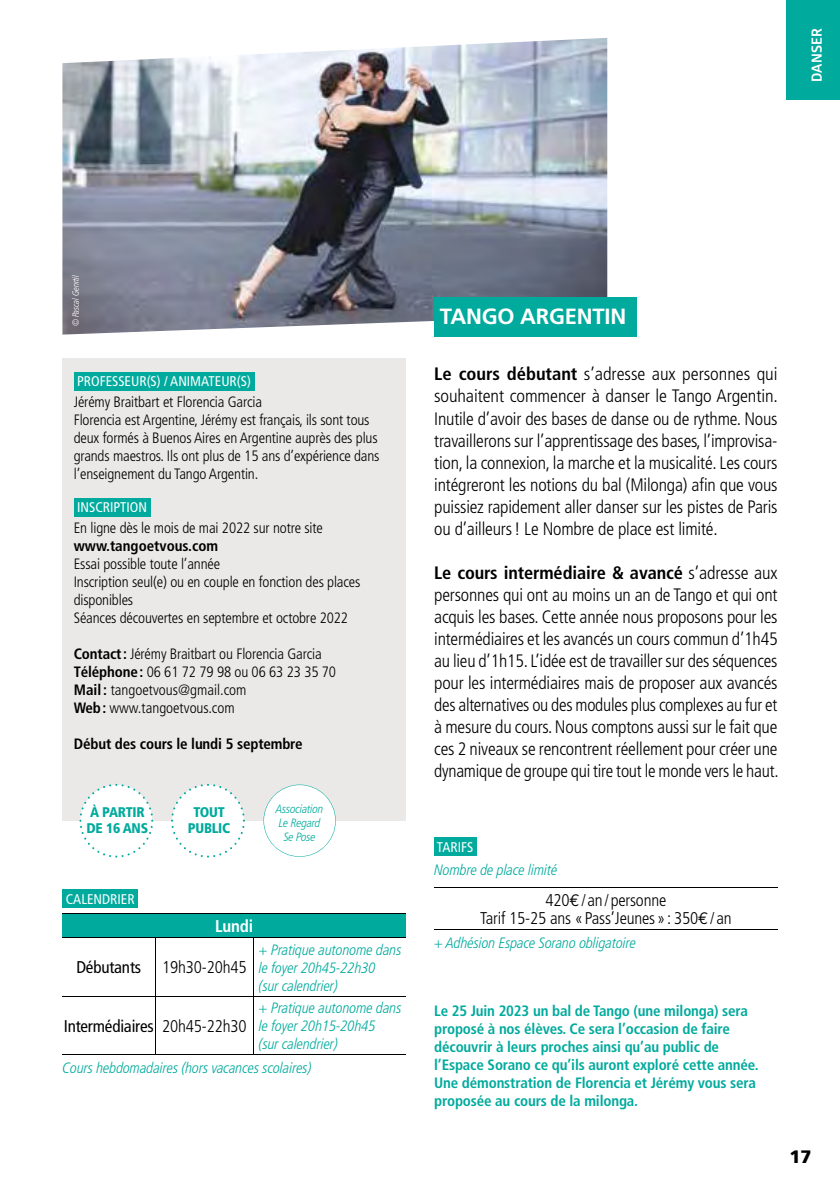
<style>
.page{position:relative;width:840px;height:1191px;background:#fff}
.page>*{position:absolute;margin:0;border:0;box-sizing:border-box;transform-origin:0 0}
.t1{font:700 22px "Frutiger";letter-spacing:-.01em;color:#fff}
.t2{font:300 condensed 18px/22px "Frutiger";letter-spacing:-.01em;color:#000;text-align:justify}
.t3{font:900 18px "Frutiger";color:#000}
.t4{font:300 condensed 17px/18px "Frutiger";letter-spacing:-.01em;color:#000;text-align:center}
.t5{font:condensed 17px "Frutiger";letter-spacing:-.01em;color:#000}
.t6{font:700 condensed 17px "Frutiger";letter-spacing:-.01em;color:#fff}
.t7{font:300 condensed 15px/18px "Frutiger";letter-spacing:-.01em;color:#000}
.t8{font:700 condensed 15px/18px "Frutiger";letter-spacing:-.01em;color:#00aa9d}
.t9{font:italic 300 condensed 15px/18px "Frutiger LT Pro";letter-spacing:-.01em;color:#00aa9d}
.t10{font:700 condensed 15px "Frutiger";letter-spacing:-.01em;color:#000}
.t11{font:condensed 14px "Frutiger";color:#fff}
.t12{font:900 condensed 14px/16px "Frutiger";letter-spacing:-.02em;color:#00aa9d;text-align:center}
.t13{font:700 14px "Glober";letter-spacing:.01em;color:#fff}
.t14{font:italic 300 condensed 12px/14px "Frutiger LT Pro";letter-spacing:-.02em;color:#00aa9d;text-align:center}
.t15{font:italic 300 condensed 9px "Frutiger LT Pro";letter-spacing:-.025em;color:#fff}
.s1{font-weight:700}
.s2{font-weight:400}
.s3{font-weight:300}
.s4{font-family:"Euro Mono";font-weight:400;font-stretch:normal}
</style>
<div class="page">
<img style="left:62px;top:38px;width:545px;height:296px">
<div style="left:62px;top:358px;width:343px;height:462px;background:#ebe9e8"></div>
<div style="left:74px;top:372px;width:180px;height:18px;background:#00aa9d"></div>
<div style="left:74px;top:498px;width:76px;height:18px;background:#00aa9d"></div>
<div style="left:434px;top:297px;width:202px;height:39px;background:#00aa9d"></div>
<svg style="left:171px;top:784px;width:74px;height:73px"></svg>
<svg style="left:79px;top:784px;width:74px;height:73px"></svg>
<div style="left:62px;top:889px;width:76px;height:18px;background:#00aa9d"></div>
<div style="left:62px;top:913px;width:343px;height:24px;background:#00aa9d"></div>
<hr style="left:62px;top:913px;width:93px;height:1px;background:#000">
<hr style="left:155px;top:913px;width:98px;height:1px;background:#000">
<hr style="left:253px;top:913px;width:152px;height:1px;background:#000">
<hr style="left:62px;top:937px;width:93px;height:1px;background:#000">
<hr style="left:155px;top:937px;width:98px;height:1px;background:#000">
<hr style="left:253px;top:937px;width:152px;height:1px;background:#000">
<hr style="left:62px;top:996px;width:93px;height:1px;background:#000">
<hr style="left:155px;top:996px;width:98px;height:1px;background:#000">
<hr style="left:253px;top:996px;width:152px;height:1px;background:#000">
<hr style="left:62px;top:1054px;width:93px;height:1px;background:#000">
<hr style="left:155px;top:1054px;width:98px;height:1px;background:#000">
<hr style="left:253px;top:1054px;width:152px;height:1px;background:#000">
<hr style="left:155px;top:938px;width:1px;height:58px;background:#000">
<hr style="left:155px;top:996px;width:1px;height:58px;background:#000">
<hr style="left:253px;top:938px;width:1px;height:58px;background:#000">
<hr style="left:253px;top:996px;width:1px;height:58px;background:#000">
<svg style="left:263px;top:784px;width:72px;height:73px"></svg>
<div style="left:434px;top:837px;width:42px;height:18px;background:#00aa9d"></div>
<hr style="left:434px;top:887px;width:343px;height:1px;background:#000">
<hr style="left:434px;top:929px;width:343px;height:1px;background:#000">
<div style="left:785px;top:0;width:54px;height:99px;background:#00aa9d"></div>
<p class="t13" style="left:806px;top:82px;width:55px;rotate:-90deg">DANSER</p>
<p class="t15" style="left:71px;top:326px;width:53px;rotate:-90deg">© Pascal Genrtil</p>
<p class="t11" style="left:77px;top:373px;width:175px">PROFESSEUR(S) / ANIMATEUR(S)</p>
<p class="t7" style="left:74px;top:393px;width:307px">Jérémy Braitbart et Florencia Garcia<br>Florencia est Argentine, Jérémy est français, ils sont tous deux formés à Buenos Aires en Argentine auprès des plus grands maestros. Ils ont plus de 15 ans d’expérience dans l’enseignement du Tango Argentin.</p>
<p class="t11" style="left:77px;top:499px;width:71px">INSCRIPTION</p>
<p class="t7" style="left:74px;top:519px;width:250px">En ligne dès le mois de mai 2022 sur notre site</p>
<p class="t10" style="left:74px;top:537px;width:146px">www.tangoetvous.com</p>
<p class="t7" style="left:74px;top:555px;width:288px">Essai possible toute l’année<br>Inscription seul(e) ou en couple en fonction des places disponibles<br>Séances découvertes en septembre et octobre 2022</p>
<p class="t7" style="left:74px;top:645px;width:264px"><span class="s1">Contact:</span> Jérémy Braitbart ou Florencia Garcia <span class="s1">Téléphone:</span> 06 61 72 79 98 ou 06 63 23 35 70<br><span class="s1">Mail:</span> tangoetvous@gmail.com<br><span class="s1">Web:</span> www.tangoetvous.com</p>
<p class="t10" style="left:74px;top:735px;width:230px">Début des cours le lundi 5 septembre</p>
<p class="t12" style="left:86px;top:803px;width:63px;text-align:left">À PARTIR<br>DE 16 ANS</p>
<p class="t11" style="left:66px;top:890px;width:70px">CALENDRIER</p>
<p class="t12" style="left:188px;top:803px;width:44px">TOUT<br>PUBLIC</p>
<p class="t14" style="left:276px;top:802px;width:49px">Association<br>Le Regard<br>Se Pose</p>
<p class="t6" style="left:215px;top:916px;width:40px">Lundi</p>
<p class="t4" style="left:76px;top:958px;width:171px"><span class="s2">Débutants</span> 19h30-20h45</p>
<p class="t9" style="left:259px;top:940px;width:144px">+ Pratique autonome dans le foyer 20h45-22h30<br>(sur calendrier)</p>
<p class="t9" style="left:259px;top:999px;width:144px">+ Pratique autonome dans le foyer 20h15-20h45<br>(sur calendrier)</p>
<p class="t9" style="left:62px;top:1058px;width:252px">Cours hebdomadaires (hors vacances scolaires)</p>
<p class="t5" style="left:64px;top:1016px;width:184px">Intermédiaires <span class="s3">20h45-22h30</span></p>
<p class="t1" style="left:439px;top:304px;width:188px">TANGO ARGENTIN</p>
<p class="t2" style="left:434px;top:363px;width:345px"><span class="s1">Le cours débutant</span> s’adresse aux personnes qui souhaitent commencer à danser le Tango Argentin.<br>Inutile d’avoir des bases de danse ou de rythme. Nous travaillerons sur l’apprentissage des bases, l’improvisa&shy;tion, la connexion, la marche et la musicalité. Les cours intégreront les notions du bal (Milonga) afin que vous puissiez rapidement aller danser sur les pistes de Paris ou d’ailleurs! Le Nombre de place est limité.</p>
<p class="t2" style="left:434px;top:561px;width:346px"><span class="s1">Le cours intermédiaire &amp; avancé</span> s’adresse aux personnes qui ont au moins un an de Tango et qui ont acquis les bases. Cette année nous proposons pour les intermédiaires et les avancés un cours commun d’1h45 au lieu d’1h15. L’idée est de travailler sur des séquences pour les intermédiaires mais de proposer aux avancés des alternatives ou des modules plus complexes au fur et à mesure du cours. Nous comptons aussi sur le fait que ces 2 niveaux se rencontrent réellement pour créer une dynamique de groupe qui tire tout le monde vers le haut.</p>
<p class="t11" style="left:436px;top:838px;width:38px">TARIFS</p>
<p class="t9" style="left:434px;top:861px;width:125px">Nombre de place limité</p>
<p class="t4" style="left:480px;top:891px;width:253px">420<span class="s4">€</span>/an/personne<br>Tarif 15-25 ans «Pass’Jeunes»: 350<span class="s4">€</span>/an</p>
<p class="t9" style="left:434px;top:934px;width:203px">+ Adhésion Espace Sorano obligatoire</p>
<p class="t8" style="left:434px;top:1001px;width:326px">Le 25 Juin 2023 un bal de Tango (une milonga) sera proposé à nos élèves. Ce sera l’occasion de faire découvrir à leurs proches ainsi qu’au public de l’Espace Sorano ce qu’ils auront exploré cette année.<br>Une démonstration de Florencia et Jérémy vous sera proposée au cours de la milonga.</p>
<p class="t3" style="left:789px;top:1145px;width:24px">17</p>
</div>
